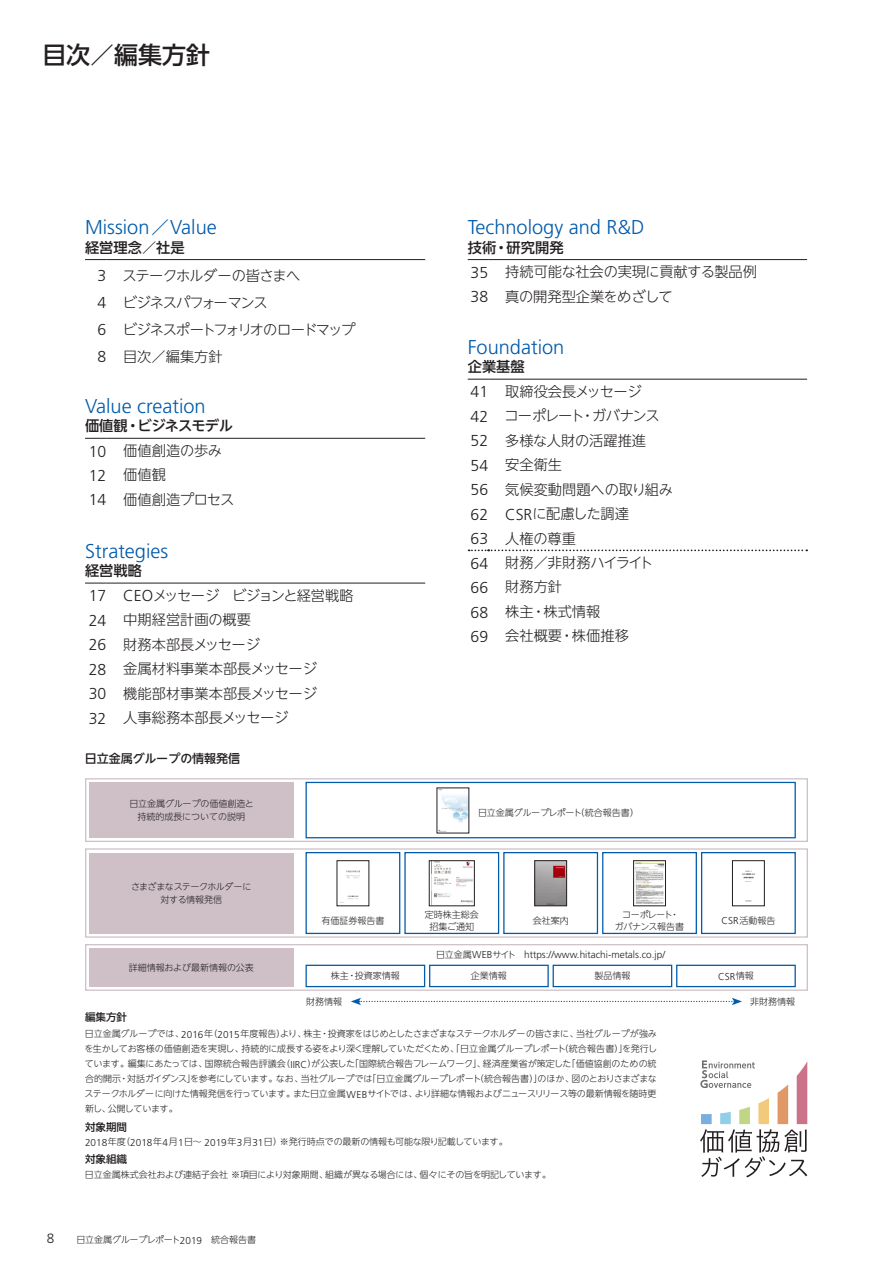
<style>
.page{position:relative;width:893px;height:1263px;background:#fff}
.page>*{position:absolute;margin:0;border:0;box-sizing:border-box;transform-origin:0 0}
.t1{font:500 24px "UD Shin Go NT Pr 6 N";color:#231f20}
.t2{font:300 19.95px "Frutiger LT Std";color:#015aaa}
.t3{font:300 14.25px/24.5px "UD Shin Go NT Pr 6 N";letter-spacing:-.015em;color:#231f20}
.t4{font:300 14.25px/27.2px "UD Shin Go NT Pr 6 N";letter-spacing:-.06em;color:#231f20}
.t5{font:300 13.5px "Frutiger LT Std";color:#231f20}
.t6{font:500 12px "UD Shin Go NT Pr 6 N";color:#231f20}
.t7{font:500 10.5px "UD Shin Go NT Pr 6 N";color:#231f20}
.t8{font:300 10.05px "Frutiger LT Std";color:#231f20}
.t9{font:300 9px/15px "UD Shin Go NT Pr 6 N";letter-spacing:-.005em;color:#231f20;text-align:center}
.t10{font:300 9px/13.5px "UD Shin Go NT Pr 6 N";letter-spacing:-.035em;color:#231f20;text-align:center}
.t11{font:300 9px/12px "UD Shin Go NT Pr 6 N";letter-spacing:-.05em;color:#231f20;text-align:center}
.s1{font-family:"UD Shin Go NT Pr 6 N";font-size:18px}
.s2{font-weight:500}
.s3{font-family:"Frutiger LT Std";font-size:15.75px}
.s4{font-family:"UD Shin Go NT Pr 6 N";font-size:9px}
.s5{font-family:"Frutiger LT Std";font-size:10.05px}
</style>
<div class="page">
<svg style="left:85px;top:259px;width:21px;height:1px"></svg>
<hr style="left:106px;top:259px;width:319px;height:1px;background:#231f20">
<svg style="left:85px;top:438px;width:21px;height:1px"></svg>
<hr style="left:106px;top:438px;width:319px;height:1px;background:#231f20">
<svg style="left:85px;top:583px;width:21px;height:1px"></svg>
<hr style="left:106px;top:583px;width:319px;height:1px;background:#231f20">
<svg style="left:468px;top:379px;width:20px;height:1px"></svg>
<hr style="left:488px;top:379px;width:319px;height:1px;background:#231f20">
<svg style="left:468px;top:259px;width:20px;height:1px"></svg>
<hr style="left:488px;top:259px;width:319px;height:1px;background:#231f20">
<svg style="left:469px;top:549px;width:338px;height:2px"></svg>
<div style="left:85px;top:778px;width:723px;height:64px;border:1px solid #cfc0c8"></div>
<div style="left:85px;top:848px;width:723px;height:90px;border:1px solid #cfc0c8"></div>
<div style="left:85px;top:944px;width:723px;height:47px;border:1px solid #cfc0c8"></div>
<div style="left:89px;top:948px;width:204px;height:38px;background:#cfc0c8"></div>
<div style="left:306px;top:782px;width:490px;height:56px;border:1px solid #015aaa"></div>
<div style="left:89px;top:782px;width:204px;height:56px;background:#cfc0c8"></div>
<div style="left:306px;top:852px;width:94px;height:82px;border:1px solid #015aaa"></div>
<div style="left:306px;top:965px;width:119px;height:22px;border:1px solid #015aaa"></div>
<div style="left:404px;top:852px;width:95px;height:82px;border:1px solid #015aaa"></div>
<div style="left:429px;top:965px;width:120px;height:22px;border:1px solid #015aaa"></div>
<div style="left:503px;top:852px;width:95px;height:82px;border:1px solid #015aaa"></div>
<div style="left:602px;top:852px;width:95px;height:82px;border:1px solid #015aaa"></div>
<div style="left:553px;top:965px;width:119px;height:22px;border:1px solid #015aaa"></div>
<div style="left:701px;top:852px;width:95px;height:82px;border:1px solid #015aaa"></div>
<div style="left:676px;top:965px;width:120px;height:22px;border:1px solid #015aaa"></div>
<div style="left:89px;top:853px;width:204px;height:80px;background:#cfc0c8"></div>
<svg style="left:351px;top:998px;width:391px;height:7px"></svg>
<img style="left:439px;top:790px;width:28px;height:41px">
<img style="left:536px;top:862px;width:29px;height:42px">
<div style="left:534px;top:860px;width:33px;height:46px;border:1px solid #231f20"></div>
<img style="left:635px;top:862px;width:29px;height:42px">
<div style="left:633px;top:860px;width:33px;height:46px;border:1px solid #231f20"></div>
<img style="left:742px;top:870px;width:13px;height:32px">
<div style="left:732px;top:860px;width:33px;height:46px;border:1px solid #231f20"></div>
<img style="left:431px;top:862px;width:42px;height:42px">
<div style="left:429px;top:860px;width:46px;height:46px;border:1px solid #231f20"></div>
<img style="left:340px;top:870px;width:20px;height:33px">
<svg style="left:700px;top:1060px;width:107px;height:117px"></svg>
<h1 class="t1" style="left:42px;top:35px;width:169px">目次／編集方針</h1>
<h2 class="t2" style="left:85px;top:216px;width:133px">Mission<span class="s1">／</span>Value</h2>
<h3 class="t4" style="left:98px;top:233px;width:259px;text-indent:-12px"><span class="s2">経営理念／社是<br></span><span class="s3">3</span> ステークホルダーの皆さまへ<br><span class="s3">4</span> ビジネスパフォーマンス<br><span class="s3">6</span> ビジネスポートフォリオのロードマップ<br><span class="s3">8</span> 目次／編集方針</h3>
<h2 class="t2" style="left:85px;top:395px;width:122px">Value creation</h2>
<h3 class="t3" style="left:85px;top:413px;width:151px"><span class="s2">価値観・ビジネスモデル<br></span><span class="s3">10</span> 価値創造の歩み<br><span class="s3">12</span> 価値観<br><span class="s3">14</span> 価値創造プロセス</h3>
<h2 class="t2" style="left:85px;top:540px;width:85px">Strategies</h2>
<h3 class="t3" style="left:85px;top:558px;width:270px"><span class="s2">経営戦略<br></span><span class="s3">17 CEO</span>メッセージ ビジョンと経営戦略<br><span class="s3">24</span> 中期経営計画の概要<br><span class="s3">26</span> 財務本部長メッセージ<br><span class="s3">28</span> 金属材料事業本部長メッセージ<br><span class="s3">30</span> 機能部材事業本部長メッセージ<br><span class="s3">32</span> 人事総務本部長メッセージ</h3>
<h3 class="t6" style="left:85px;top:749px;width:157px">日立金属グループの情報発信</h3>
<p class="t9" style="left:129px;top:796px;width:126px;line-height:13.5px">日立金属グループの価値創造と持続的成長についての説明</p>
<p class="t10" style="left:131px;top:879px;width:122px">さまざまなステークホルダーに対する情報発信</p>
<p class="t9" style="left:321px;top:913px;width:64px">有価証券報告書</p>
<h2 class="t2" style="left:468px;top:216px;width:178px">Technology and R&amp;D</h2>
<h3 class="t3" style="left:468px;top:235px;width:291px"><span class="s2">技術・研究開発<br></span><span class="s3">35</span> 持続可能な社会の実現に貢献する製品例<br><span class="s3">38</span> 真の開発型企業をめざして</h3>
<h2 class="t2" style="left:468px;top:336px;width:98px">Foundation</h2>
<h3 class="t3" style="left:468px;top:354px;width:207px"><span class="s2">企業基盤<br></span><span class="s3">41</span> 取締役会長メッセージ<br><span class="s3">42</span> コーポレート・ガバナンス<br><span class="s3">52</span> 多様な人財の活躍推進<br><span class="s3">54</span> 安全衛生<br><span class="s3">56</span> 気候変動問題への取り組み<br><span class="s3">62 CSR</span>に配慮した調達<br><span class="s3">63</span> 人権の尊重<br><span class="s3">64</span> 財務／非財務ハイライト<br><span class="s3">66</span> 財務方針<br><span class="s3">68</span> 株主・株式情報<br><span class="s3">69</span> 会社概要・株価推移</h3>
<p class="t9" style="left:478px;top:804px;width:162px">日立金属グループレポート（統合報告書）</p>
<p class="t9" style="left:425px;top:908px;width:55px;line-height:12px">定時株主総会招集ご通知</p>
<p class="t9" style="left:533px;top:913px;width:37px">会社案内</p>
<p class="t11" style="left:615px;top:908px;width:71px">コーポレート・<br>ガバナンス報告書</p>
<p class="t8" style="left:436px;top:949px;width:231px"><span class="s4">日立金属</span>WEB<span class="s4">サイト　</span>https://www.hitachi-metals.co.jp/</p>
<p class="t9" style="left:721px;top:913px;width:55px"><span class="s5">CSR</span>活動報告</p>
<p class="t9" style="left:129px;top:960px;width:127px">詳細情報および最新情報の公表</p>
<p class="t9" style="left:331px;top:968px;width:71px">株主・投資家情報</p>
<p class="t9" style="left:306px;top:994px;width:37px">財務情報</p>
<p class="t9" style="left:750px;top:994px;width:46px">非財務情報</p>
<p class="t9" style="left:471px;top:968px;width:37px">企業情報</p>
<p class="t9" style="left:594px;top:968px;width:37px">製品情報</p>
<p class="t8" style="left:718px;top:970px;width:37px">CSR<span class="s4">情報</span></p>
<p class="t7" style="left:85px;top:1009px;width:43px">編集方針</p>
<p class="t9" style="left:84px;top:1026px;width:574px;text-align:justify">日立金属グループでは、<span class="s5">2016</span>年（<span class="s5">2015</span>年度報告）より、株主・投資家をはじめとしたさまざまなステークホルダーの皆さまに、当社グループが強みを生かしてお客様の価値創造を実現し、持続的に成長する姿をより深く理解していただくため、「日立金属グループレポート（統合報告書）」を発行しています。編集にあたっては、国際統合報告評議会（<span class="s5">IIRC</span>）が公表した「国際統合報告フレームワーク」、経済産業省が策定した「価値協創のための統合的開示・対話ガイダンス」を参考にしています。なお、当社グループでは「日立金属グループレポート（統合報告書）」のほか、図のとおりさまざまなステークホルダーに向けた情報発信を行っています。また日立金属<span class="s5">WEB</span>サイトでは、より詳細な情報およびニュースリリース等の最新情報を随時更新し、公開しています。</p>
<p class="t7" style="left:85px;top:1118px;width:43px">対象期間</p>
<p class="t9" style="left:85px;top:1134px;width:424px"><span class="s5">2018</span>年度（<span class="s5">2018</span>年<span class="s5">4</span>月<span class="s5">1</span>日～ <span class="s5">2019</span>年<span class="s5">3</span>月<span class="s5">31</span>日）※発行時点での最新の情報も可能な限り記載しています。</p>
<p class="t7" style="left:85px;top:1150px;width:43px">対象組織</p>
<p class="t9" style="left:85px;top:1166px;width:468px">日立金属株式会社および連結子会社 ※項目により対象期間、組織が異なる場合には、個々にその旨を明記しています。</p>
<h3 class="t5" style="left:47px;top:1231px;width:9px">8</h3>
<p class="t9" style="left:76px;top:1232px;width:181px">日立金属グループレポート<span class="s5">2019</span>　統合報告書</p>
</div>
